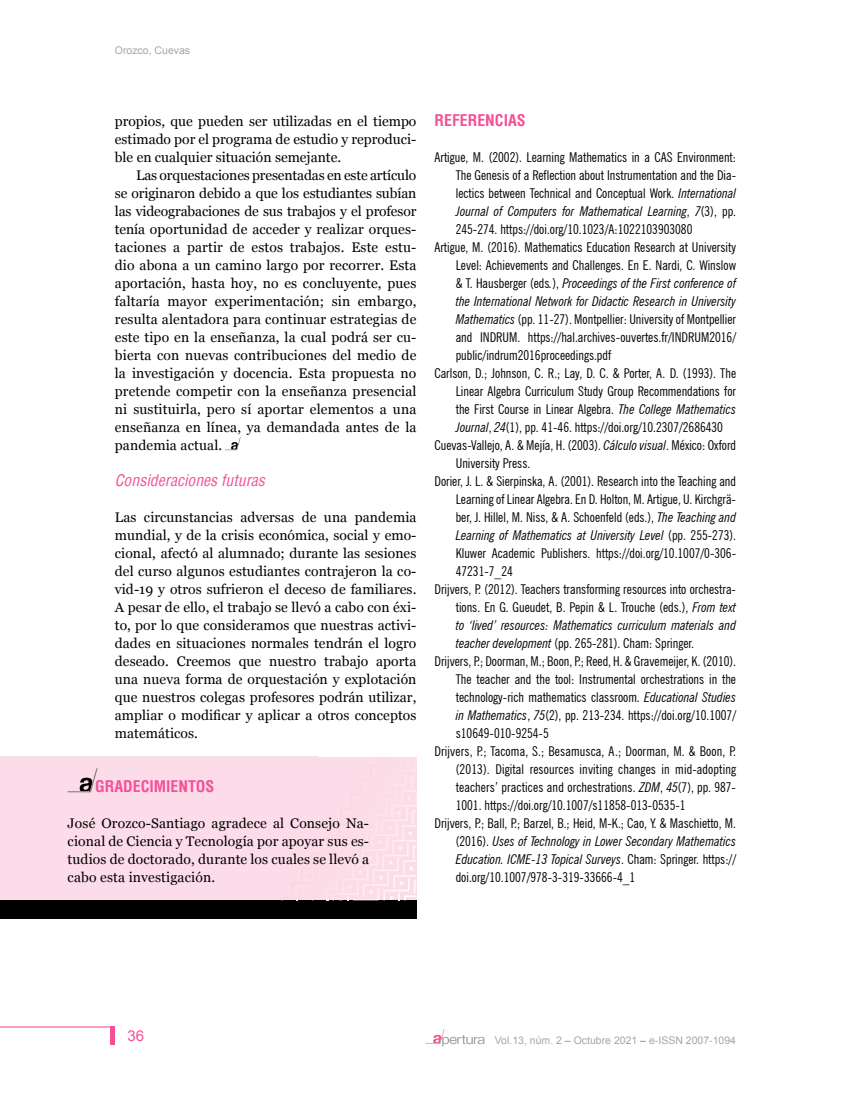
<style>
.page{position:relative;width:851px;height:1106px;background:#fff}
.page>*{position:absolute;margin:0;border:0;box-sizing:border-box;transform-origin:0 0}
.t1{font:700 condensed 15.75px "Helvetica";color:#f45197}
.t2{font:italic condensed 15.75px "Helvetica";color:#f45197}
.t3{font:15px "Arial";color:#f45197}
.t4{font:13.8px/18px "Georgia";letter-spacing:.005em;color:#000;text-align:justify}
.t5{font:condensed 13.5px "News Gothic BT";color:#000}
.t6{font:italic condensed 13.5px "News Gothic BT";color:#000}
.t7{font:10.5px "Arial";color:#a6a6a6}
.s1{font-style:italic}
.s2{font-style:normal}
.s3{color:#f45197}
</style>
<div class="page">
<svg style="left:425px;top:1029px;width:59px;height:17px"></svg>
<hr style="left:0;top:1026px;width:114px;height:1px;background:#f45197">
<div style="left:110px;top:1026px;width:5px;height:18px;background:#f45197"></div>
<hr style="left:850px;top:1011px;width:1px;height:32px;background:#000">
<hr style="left:850px;top:964px;width:1px;height:33px;background:#000">
<svg style="left:850px;top:964px;width:1px;height:13px"></svg>
<div style="left:0;top:756px;width:416px;height:144px;background:#fddcea"></div>
<div style="left:0;top:900px;width:416px;height:18px;background:#000"></div>
<img style="left:370px;top:756px;width:9px;height:11px">
<img style="left:379px;top:756px;width:21px;height:2px">
<img style="left:360px;top:767px;width:11px;height:15px">
<img style="left:350px;top:782px;width:11px;height:15px">
<img style="left:378px;top:867px;width:20px;height:4px">
<img style="left:398px;top:840px;width:18px;height:5px">
<img style="left:341px;top:797px;width:10px;height:24px">
<img style="left:311px;top:853px;width:14px;height:3px">
<img style="left:358px;top:897px;width:21px;height:3px">
<img style="left:282px;top:897px;width:18px;height:3px">
<img style="left:343px;top:891px;width:15px;height:9px">
<img style="left:400px;top:756px;width:16px;height:1px">
<img style="left:402px;top:825px;width:14px;height:13px">
<img style="left:383px;top:843px;width:25px;height:24px">
<img style="left:361px;top:862px;width:17px;height:10px">
<img style="left:397px;top:805px;width:19px;height:13px">
<img style="left:411px;top:769px;width:5px;height:14px">
<img style="left:301px;top:856px;width:20px;height:14px">
<img style="left:352px;top:867px;width:16px;height:24px">
<img style="left:393px;top:875px;width:23px;height:5px">
<svg style="left:389px;top:880px;width:27px;height:20px"></svg>
<img style="left:363px;top:872px;width:26px;height:25px">
<img style="left:335px;top:846px;width:22px;height:25px">
<img style="left:341px;top:832px;width:16px;height:24px">
<img style="left:351px;top:832px;width:6px;height:10px">
<img style="left:362px;top:847px;width:26px;height:15px">
<svg style="left:398px;top:845px;width:18px;height:28px"></svg>
<img style="left:386px;top:808px;width:21px;height:24px">
<img style="left:372px;top:823px;width:26px;height:24px">
<svg style="left:68px;top:768px;width:30px;height:24px"></svg>
<svg style="left:225px;top:437px;width:16px;height:13px"></svg>
<p class="t7" style="left:115px;top:43px;width:77px">Orozco, Cuevas</p>
<p class="t4" style="left:115px;top:112px;width:303px">propios, que pueden ser utilizadas en el tiempo estimado por el programa de estudio y reproduci&shy;ble en cualquier situación semejante.</p>
<p class="t4" style="left:115px;top:166px;width:303px;text-indent:21px">Las orquestaciones presentadas en este artículo se originaron debido a que los estudiantes subían las videograbaciones de sus trabajos y el profesor tenía oportunidad de acceder y realizar orques&shy;taciones a partir de estos trabajos. Este estu&shy;dio abona a un camino largo por recorrer. Esta aportación, hasta hoy, no es concluyente, pues faltaría mayor experimentación; sin embargo, resulta alentadora para continuar estrategias de este tipo en la enseñanza, la cual podrá ser cu&shy;bierta con nuevas contribuciones del medio de la investigación y docencia. Esta propuesta no pretende competir con la enseñanza presencial ni sustituirla, pero sí aportar elementos a una enseñanza en línea, ya demandada antes de la pandemia actual.</p>
<p class="t2" style="left:115px;top:470px;width:152px">Consideraciones futuras</p>
<p class="t4" style="left:115px;top:508px;width:303px">Las circunstancias adversas de una pandemia mundial, y de la crisis económica, social y emo&shy;cional, afectó al alumnado; durante las sesiones del curso algunos estudiantes contrajeron la co&shy;vid-19 y otros sufrieron el deceso de familiares.<br>A pesar de ello, el trabajo se llevó a cabo con éxi&shy;to, por lo que consideramos que nuestras activi&shy;dades en situaciones normales tendrán el logro deseado. Creemos que nuestro trabajo aporta una nueva forma de orquestación y explotación que nuestros colegas profesores podrán utilizar, ampliar o modificar y aplicar a otros conceptos matemáticos.</p>
<p class="t1" style="left:95px;top:776px;width:121px">GRADECIMIENTOS</p>
<p class="t4" style="left:68px;top:814px;width:303px">José Orozco-Santiago agradece al Consejo Na&shy;cional de Ciencia y Tecnología por apoyar sus es&shy;tudios de doctorado, durante los cuales se llevó a cabo esta investigación.</p>
<p class="t1" style="left:434px;top:110px;width:93px">REFERENCIAS</p>
<p class="t5" style="left:434px;top:149px;width:303px">Artigue, M. (2002). Learning Mathematics in a CAS Environment:</p>
<p class="t5" style="left:455px;top:167px;width:282px">The Genesis of a Reflection about Instrumentation and the Dia-</p>
<p class="t5" style="left:455px;top:185px;width:282px">lectics between Technical and Conceptual Work. <span class="s1">International</span></p>
<p class="t6" style="left:455px;top:203px;width:282px">Journal of Computers for Mathematical Learning<span class="s2">,</span> 7<span class="s2">(3), pp.</span></p>
<p class="t5" style="left:455px;top:221px;width:238px">245-274. https://doi.org/10.1023/A:1022103903080</p>
<p class="t5" style="left:434px;top:239px;width:303px">Artigue, M. (2016). Mathematics Education Research at University</p>
<p class="t5" style="left:455px;top:257px;width:282px">Level: Achievements and Challenges. En E. Nardi, C. Winslow</p>
<p class="t6" style="left:455px;top:275px;width:282px"><span class="s2">&amp; T. Hausberger (eds</span>.<span class="s2">),</span> Proceedings of the First conference of</p>
<p class="t6" style="left:455px;top:293px;width:282px">the International Network for Didactic Research in University</p>
<p class="t5" style="left:455px;top:311px;width:282px"><span class="s1">Mathematics</span> (pp. 11-27). Montpellier: University of Montpellier</p>
<p class="t5" style="left:455px;top:329px;width:282px">and INDRUM. https://hal.archives-ouvertes.fr/INDRUM2016/</p>
<p class="t5" style="left:455px;top:347px;width:157px">public/indrum2016proceedings.pdf</p>
<p class="t5" style="left:434px;top:365px;width:303px">Carlson, D.; Johnson, C. R.; Lay, D. C. &amp; Porter, A. D. (1993). The</p>
<p class="t5" style="left:455px;top:383px;width:282px">Linear Algebra Curriculum Study Group Recommendations for</p>
<p class="t5" style="left:455px;top:401px;width:282px">the First Course in Linear Algebra. <span class="s1">The College Mathematics</span></p>
<p class="t5" style="left:455px;top:419px;width:269px"><span class="s1">Journal</span>, <span class="s1">24</span>(1), pp. 41-46. https://doi.org/10.2307/2686430</p>
<p class="t5" style="left:434px;top:437px;width:303px">Cuevas-Vallejo, A. &amp; Mejía, H. (2003). <span class="s1">Cálculo visual</span>. México: Oxford</p>
<p class="t5" style="left:455px;top:455px;width:76px">University Press.</p>
<p class="t5" style="left:434px;top:473px;width:303px">Dorier, J. L. &amp; Sierpinska, A. (2001). Research into the Teaching and</p>
<p class="t5" style="left:455px;top:491px;width:282px">Learning of Linear Algebra. En D. Holton, M. Artigue, U. Kirchgrä-</p>
<p class="t5" style="left:455px;top:509px;width:282px">ber, J. Hillel, M. Niss, &amp; A. Schoenfeld (eds.), <span class="s1">The Teaching and</span></p>
<p class="t6" style="left:455px;top:527px;width:282px">Learning of Mathematics at University Level <span class="s2">(pp. 255-273).</span></p>
<p class="t5" style="left:455px;top:545px;width:282px">Kluwer Academic Publishers. https://doi.org/10.1007/0-306-</p>
<p class="t5" style="left:455px;top:563px;width:59px">47231-7_24</p>
<p class="t5" style="left:434px;top:581px;width:303px">Drijvers, P. (2012). Teachers transforming resources into orchestra-</p>
<p class="t5" style="left:455px;top:599px;width:282px">tions. En G. Gueudet, B. Pepin &amp; L. Trouche (eds.), <span class="s1">From text</span></p>
<p class="t6" style="left:455px;top:617px;width:282px">to ‘lived’ resources: Mathematics curriculum materials and</p>
<p class="t5" style="left:455px;top:635px;width:240px"><span class="s1">teacher development</span> (pp. 265-281). Cham: Springer.</p>
<p class="t5" style="left:434px;top:653px;width:303px">Drijvers, P.; Doorman, M.; Boon, P.; Reed, H. &amp; Gravemeijer, K. (2010).</p>
<p class="t5" style="left:455px;top:671px;width:282px">The teacher and the tool: Instrumental orchestrations in the</p>
<p class="t5" style="left:455px;top:689px;width:282px">technology-rich mathematics classroom. <span class="s1">Educational Studies</span></p>
<p class="t5" style="left:455px;top:707px;width:282px"><span class="s1">in Mathematics</span>, <span class="s1">75</span>(2), pp. 213-234. https://doi.org/10.1007/</p>
<p class="t5" style="left:455px;top:725px;width:94px">s10649-010-9254-5</p>
<p class="t5" style="left:434px;top:743px;width:303px">Drijvers, P.; Tacoma, S.; Besamusca, A.; Doorman, M. &amp; Boon, P.</p>
<p class="t5" style="left:455px;top:761px;width:282px">(2013). Digital resources inviting changes in mid-adopting</p>
<p class="t5" style="left:455px;top:779px;width:282px">teachers’ practices and orchestrations. <span class="s1">ZDM</span>, <span class="s1">45</span>(7), pp. 987-</p>
<p class="t5" style="left:455px;top:797px;width:231px">1001. https://doi.org/10.1007/s11858-013-0535-1</p>
<p class="t5" style="left:434px;top:815px;width:303px">Drijvers, P.; Ball, P.; Barzel, B.; Heid, M-K.; Cao, Y. &amp; Maschietto, M.</p>
<p class="t6" style="left:455px;top:833px;width:282px"><span class="s2">(2016).</span> Uses of Technology in Lower Secondary Mathematics</p>
<p class="t6" style="left:455px;top:851px;width:282px">Education. ICME-13 Topical Surveys<span class="s2">. Cham: Springer. https://</span></p>
<p class="t5" style="left:455px;top:869px;width:181px">doi.org/10.1007/978-3-319-33666-4_1</p>
<p class="t3" style="left:127px;top:1026px;width:18px">36</p>
<p class="t7" style="left:495px;top:1033px;width:243px">Vol.13, núm. 2 <span class="s3">–</span> Octubre 2021 <span class="s3">–</span> e-ISSN 2007-1094</p>
</div>
